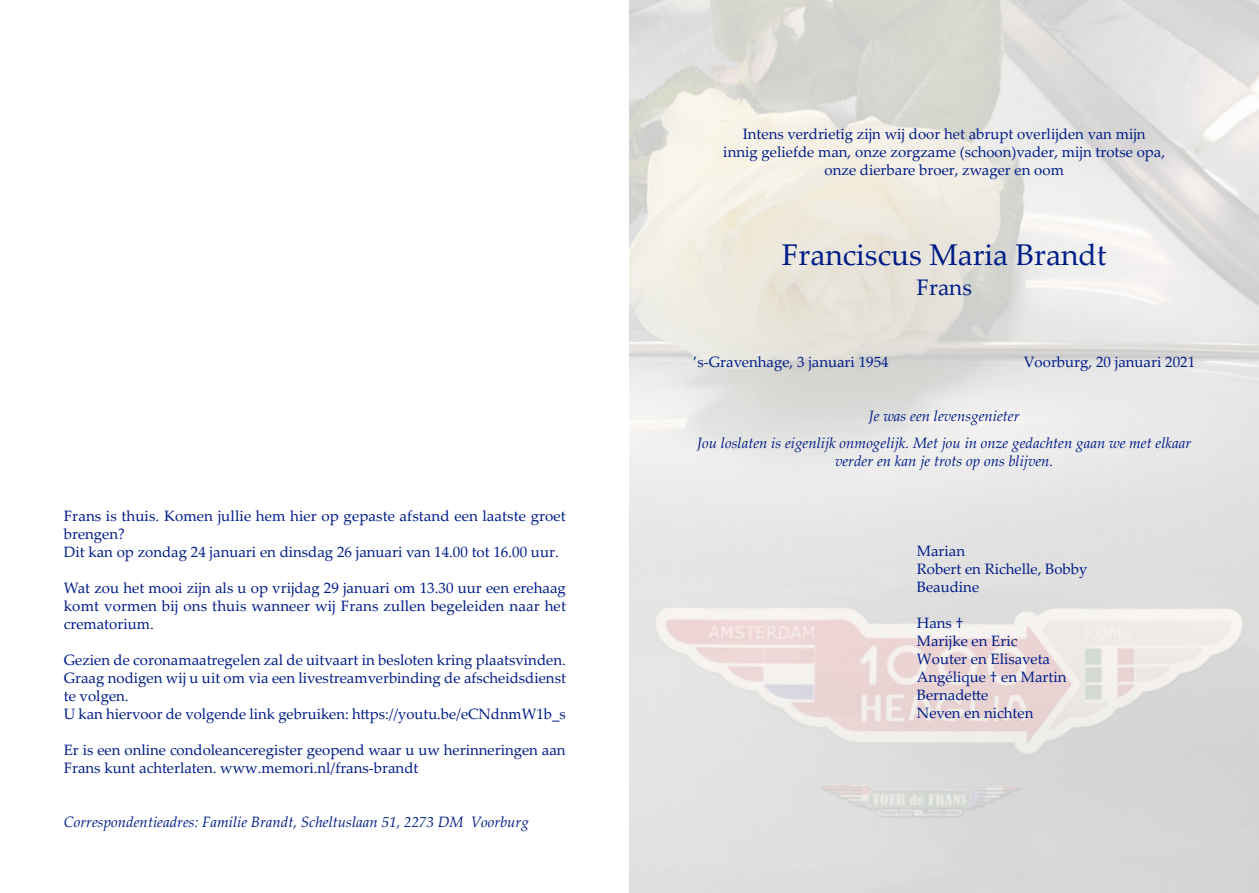
<style>
.page{position:relative;width:1259px;height:893px;background:#fff}
.page>*{position:absolute;margin:0;border:0;box-sizing:border-box;transform-origin:0 0}
.Naam{font:30px "Palatino Linotype";color:#001c88}
.Roepnaam{font:22.5px "Palatino Linotype";color:#001c88}
.Begrafenis{font:15px/18px "Palatino Linotype";color:#001c88}
.Begrafenis-2{font:italic 15px/18px "Palatino Linotype";color:#001c88;text-align:center}
.Aanhef{font:15px/18px "Palatino Linotype";color:#001c88;text-align:center}
</style>
<div class="page">
<img style="left:629px;top:0;width:630px;height:893px">
<p class="Begrafenis" style="left:64px;top:507px;width:503px">Frans is thuis. Komen jullie hem hier op gepaste afstand een laatste groet brengen?</p>
<p class="Begrafenis" style="left:64px;top:543px;width:496px">Dit kan op zondag 24 januari en dinsdag 26 januari van 14.00 tot 16.00 uur.</p>
<p class="Begrafenis" style="left:64px;top:579px;width:504px;text-align:justify">Wat zou het mooi zijn als u op vrijdag 29 januari om 13.30 uur een erehaag komt vormen bij ons thuis wanneer wij Frans zullen begeleiden naar het crematorium.</p>
<p class="Begrafenis" style="left:64px;top:651px;width:503px">Gezien de coronamaatregelen zal de uitvaart in besloten kring plaatsvinden.</p>
<p class="Begrafenis" style="left:64px;top:669px;width:503px">Graag nodigen wij u uit om via een livestreamverbinding de afscheidsdienst te volgen.</p>
<p class="Begrafenis" style="left:64px;top:705px;width:503px">U kan hiervoor de volgende link gebruiken: https://youtu.be/eCNdnmW1b_s</p>
<p class="Begrafenis" style="left:64px;top:741px;width:503px">Er is een online condoleanceregister geopend waar u uw herinneringen aan<br>Frans kunt achterlaten. www.memori.nl/frans-brandt</p>
<p class="Begrafenis-2" style="left:64px;top:813px;width:467px">Correspondentieadres: Familie Brandt, Scheltuslaan 51, 2273 DM Voorburg</p>
<p class="Aanhef" style="left:723px;top:124px;width:443px">Intens verdrietig zijn wij door het abrupt overlijden van mijn<br>innig geliefde man, onze zorgzame (schoon)vader, mijn trotse opa, onze dierbare broer, zwager en oom</p>
<p class="Naam" style="left:782px;top:233px;width:326px">Franciscus Maria Brandt</p>
<p class="Roepnaam" style="left:916px;top:271px;width:57px">Frans</p>
<p class="Begrafenis" style="left:693px;top:352px;width:197px">’s-Gravenhage, 3 januari 1954</p>
<p class="Begrafenis" style="left:1023px;top:352px;width:173px">Voorburg, 20 januari 2021</p>
<p class="Begrafenis-2" style="left:869px;top:406px;width:152px">Je was een levensgenieter</p>
<p class="Begrafenis-2" style="left:697px;top:433px;width:496px">Jou loslaten is eigenlijk onmogelijk. Met jou in onze gedachten gaan we met elkaar verder en kan je trots op ons blijven.</p>
<p class="Begrafenis" style="left:917px;top:541px;width:50px">Marian</p>
<p class="Begrafenis" style="left:917px;top:559px;width:172px">Robert en Richelle, Bobby</p>
<p class="Begrafenis" style="left:917px;top:577px;width:64px">Beaudine</p>
<p class="Begrafenis" style="left:917px;top:613px;width:48px">Hans †</p>
<p class="Begrafenis" style="left:917px;top:631px;width:102px">Marijke en Eric</p>
<p class="Begrafenis" style="left:917px;top:649px;width:135px">Wouter en Elisaveta</p>
<p class="Begrafenis" style="left:917px;top:667px;width:151px">Angélique † en Martin</p>
<p class="Begrafenis" style="left:917px;top:685px;width:73px">Bernadette</p>
<p class="Begrafenis" style="left:917px;top:703px;width:118px">Neven en nichten</p>
</div>
